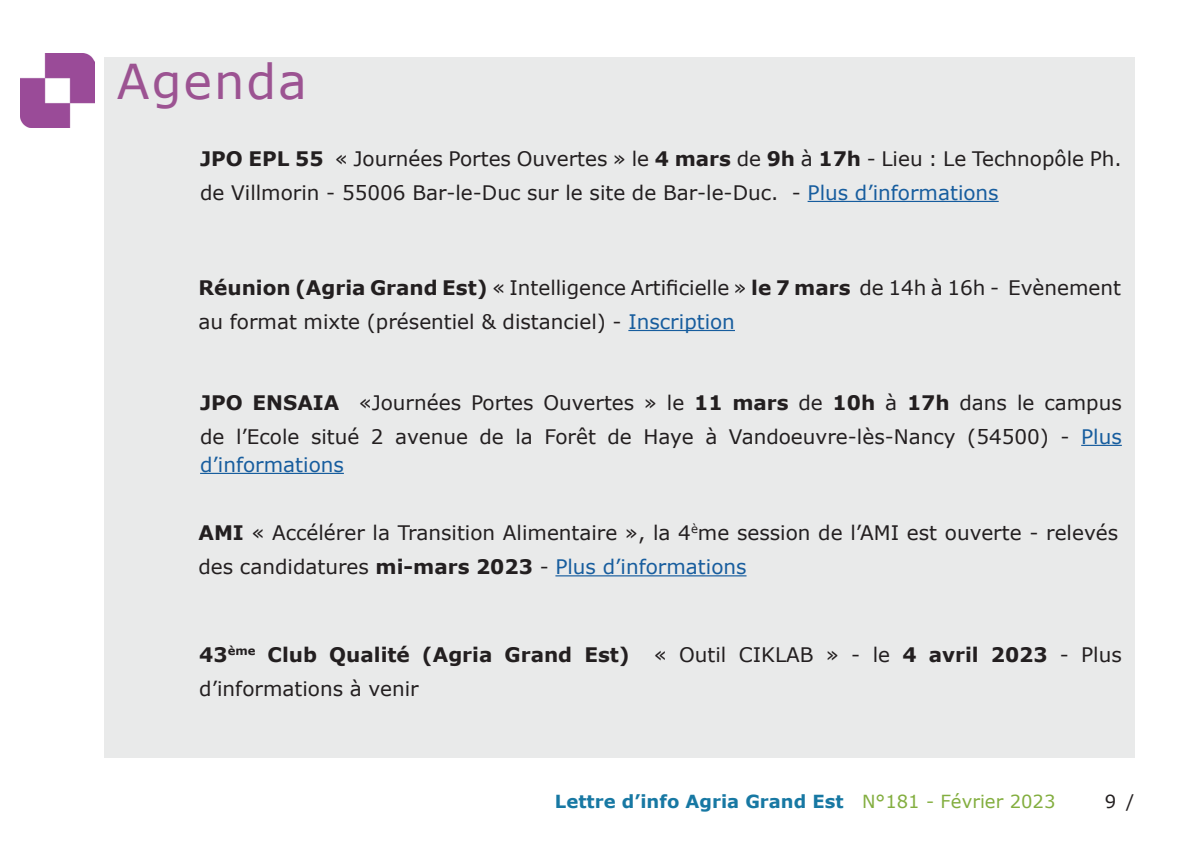
<style>
.page{position:relative;width:1191px;height:851px;background:#fff}
.page>*{position:absolute;margin:0;border:0;box-sizing:border-box;transform-origin:0 0}
.t1{font:48px "Verdana";letter-spacing:.04em;color:#9f4491}
.Paragraphe{font:20px/34px "Verdana";color:#231f20}
.Paragraphe-2{font:20px "Verdana";color:#175d9e}
.t2{font:700 18px "Verdana";color:#1778a3}
.t3{font:18px "Verdana";color:#231f20}
.s1{font-weight:700}
.s2{color:#175d9e}
.s3{font-weight:400;color:#83ae3f}
</style>
<div class="page">
<img style="left:21px;top:54px;width:73px;height:74px">
<div style="left:104px;top:57px;width:1030px;height:700px;background:#e9eaea"></div>
<hr style="left:628px;top:330px;width:107px;height:1px;background:#175d9e">
<hr style="left:1081px;top:444px;width:40px;height:2px;background:#175d9e">
<hr style="left:200px;top:472px;width:144px;height:2px;background:#175d9e">
<hr style="left:555px;top:575px;width:191px;height:1px;background:#175d9e">
<hr style="left:807px;top:201px;width:191px;height:1px;background:#175d9e">
<p class="t1" style="left:117px;top:49px;width:192px">Agenda</p>
<p class="Paragraphe" style="left:200px;top:141px;width:923px"><span class="s1">JPO EPL 55</span> « Journées Portes Ouvertes » le <span class="s1">4 mars</span> de <span class="s1">9h</span> à <span class="s1">17h</span> - Lieu : Le Technopôle Ph. de Villmorin - 55006 Bar-le-Duc sur le site de Bar-le-Duc. - <span class="s2">Plus d’informations</span></p>
<p class="Paragraphe" style="left:198px;top:270px;width:924px"><span class="s1">Réunion (Agria Grand Est)</span> « Intelligence Artificielle » <span class="s1">le 7 mars</span> de 14h à 16h - Evènement au format mixte (présentiel &amp; distanciel) - <span class="s2">Inscription</span></p>
<p class="Paragraphe" style="left:200px;top:385px;width:923px"><span class="s1">JPO ENSAIA</span> «Journées Portes Ouvertes » le <span class="s1">11 mars</span> de <span class="s1">10h</span> à <span class="s1">17h</span> dans le campus de l’Ecole situé 2 avenue de la Forêt de Haye à Vandoeuvre-lès-Nancy (54500) - <span class="s2">Plus</span></p>
<p class="Paragraphe-2" style="left:200px;top:450px;width:145px">d’informations</p>
<p class="Paragraphe" style="left:198px;top:515px;width:921px"><span class="s1">AMI</span> « Accélérer la Transition Alimentaire », la 4<sup>è</sup>me session de l’AMI est ouverte - relevés des candidatures <span class="s1">mi-mars 2023</span> - <span class="s2">Plus d’informations</span></p>
<p class="Paragraphe" style="left:199px;top:637px;width:924px"><span class="s1">43</span><sup>ème</sup> <span class="s1">Club Qualité (Agria Grand Est)</span> « Outil CIKLAB » - le <span class="s1">4 avril 2023</span> - Plus d’informations à venir</p>
<p class="t2" style="left:555px;top:788px;width:502px">Lettre d’info Agria Grand Est <span class="s3">N°181 - Février 2023</span></p>
<p class="t3" style="left:1104px;top:789px;width:31px">9 /</p>
</div>
